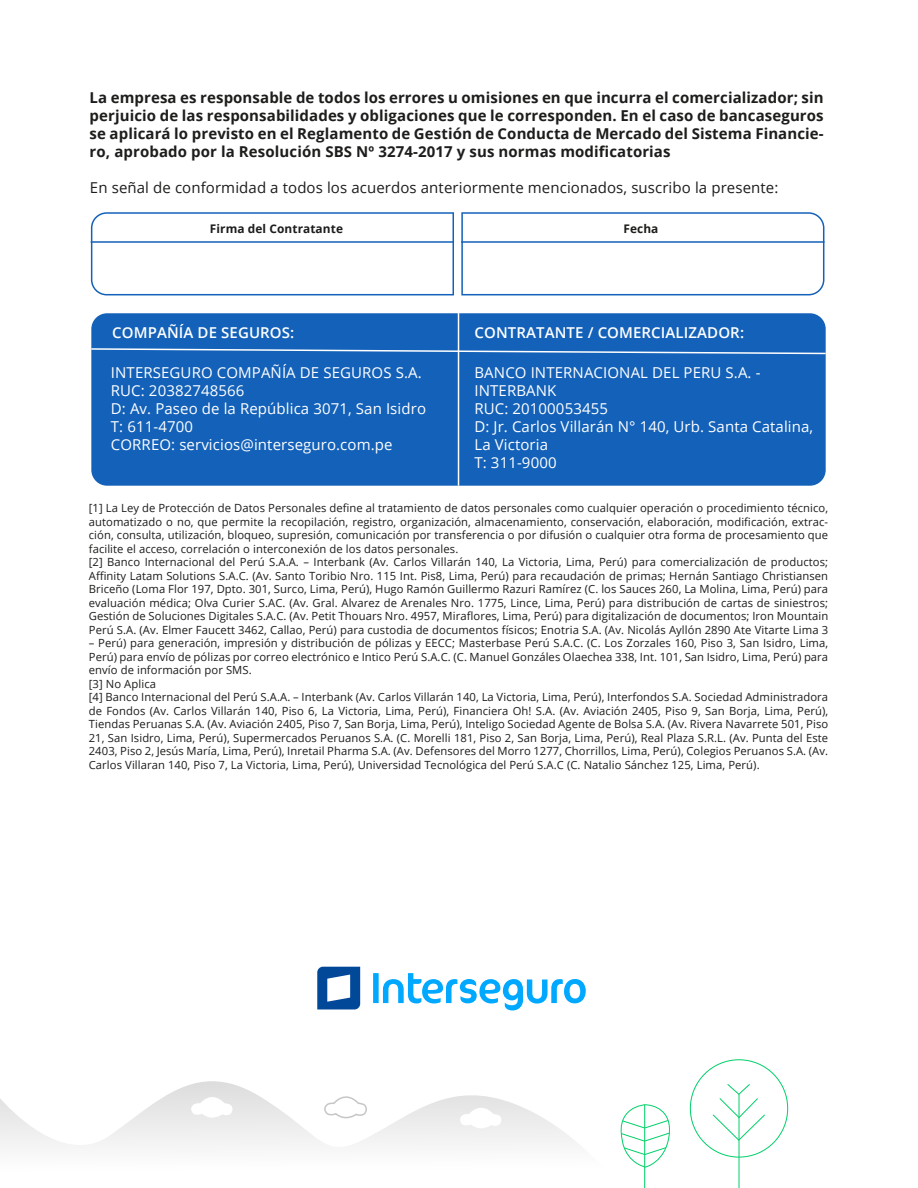
<style>
.page{position:relative;width:918px;height:1188px;background:#fff}
.page>*{position:absolute;margin:0;border:0;box-sizing:border-box;transform-origin:0 0}
.t1{font:700 15px/18px "Open Sans";letter-spacing:.005em;color:#1d1d1b;text-align:justify}
.t2{font:15px/18px "Open Sans";letter-spacing:.005em;color:#fff}
.t3{font:15px "Open Sans";letter-spacing:.005em;color:#1d1d1b}
.t4{font:600 15px "Open Sans";letter-spacing:.005em;color:#fff}
.t5{font:700 11.85px "Open Sans";letter-spacing:.005em;color:#1d1d1b}
.t6{font:11.25px/13.5px "Open Sans";letter-spacing:.005em;color:#1d1d1b}
</style>
<div class="page">
<svg style="left:91px;top:212px;width:363px;height:83px"></svg>
<hr style="left:91px;top:241px;width:363px;height:2px;background:#1361b9">
<svg style="left:461px;top:212px;width:363px;height:83px"></svg>
<hr style="left:461px;top:241px;width:363px;height:2px;background:#1361b9">
<div style="left:91px;top:313px;width:735px;height:173px;background:#1361b9;border-radius:16px"></div>
<hr style="left:458px;top:305px;width:1px;height:181px;background:#fff">
<svg style="left:91px;top:347px;width:735px;height:8px"></svg>
<svg style="left:317px;top:967px;width:43px;height:42px"></svg>
<svg style="left:373px;top:973px;width:213px;height:37px"></svg>
<svg style="left:712px;top:1084px;width:54px;height:104px"></svg>
<hr style="left:644px;top:1105px;width:1px;height:83px;background:#00d069">
<svg style="left:623px;top:1104px;width:47px;height:64px"></svg>
<svg style="left:0;top:1081px;width:623px;height:66px"></svg>
<svg style="left:323px;top:1088px;width:44px;height:34px"></svg>
<svg style="left:191px;top:1089px;width:42px;height:33px"></svg>
<svg style="left:460px;top:1100px;width:42px;height:33px"></svg>
<p class="t1" style="left:90px;top:89px;width:736px">La empresa es responsable de todos los errores u omisiones en que incurra el comercializador; sin perjuicio de las responsabilidades y obligaciones que le corresponden. En el caso de bancaseguros se aplicará lo previsto en el Reglamento de Gestión de Conducta de Mercado del Sistema Financie&shy;ro, aprobado por la Resolución SBS Nº 3274-2017 y sus normas modificatorias</p>
<h1 class="t3" style="left:90px;top:177px;width:690px">En señal de conformidad a todos los acuerdos anteriormente mencionados, suscribo la presente:</h1>
<p class="t5" style="left:210px;top:220px;width:135px">Firma del Contratante</p>
<p class="t5" style="left:624px;top:220px;width:36px">Fecha</p>
<h1 class="t4" style="left:112px;top:322px;width:184px">COMPAÑÍA DE SEGUROS:</h1>
<h1 class="t4" style="left:474px;top:322px;width:271px">CONTRATANTE / COMERCIALIZADOR:</h1>
<h1 class="t2" style="left:111px;top:363px;width:317px">INTERSEGURO COMPAÑÍA DE SEGUROS S.A.<br>RUC: 20382748566<br>D: Av. Paseo de la República 3071, San Isidro<br>T: 611-4700<br>CORREO: servicios@interseguro.com.pe</h1>
<h1 class="t2" style="left:474px;top:363px;width:340px">BANCO INTERNACIONAL DEL PERU S.A. -<br>INTERBANK<br>RUC: 20100053455<br>D: Jr. Carlos Villarán N° 140, Urb. Santa Catalina,<br>La Victoria<br>T: 311-9000</h1>
<p class="t6" style="left:89px;top:501px;width:741px">[1] La Ley de Protección de Datos Personales define al tratamiento de datos personales como cualquier operación o procedimiento técnico, automatizado o no, que permite la recopilación, registro, organización, almacenamiento, conservación, elaboración, modificación, extrac&shy;ción, consulta, utilización, bloqueo, supresión, comunicación por transferencia o por difusión o cualquier otra forma de procesamiento que facilite el acceso, correlación o interconexión de los datos personales.<br>[2] Banco Internacional del Perú S.A.A. – Interbank (Av. Carlos Villarán 140, La Victoria, Lima, Perú) para comercialización de productos; Affinity Latam Solutions S.A.C. (Av. Santo Toribio Nro. 115 Int. Pis8, Lima, Perú) para recaudación de primas; Hernán Santiago Christiansen Briceño (Loma Flor 197, Dpto. 301, Surco, Lima, Perú), Hugo Ramón Guillermo Razuri Ramírez (C. los Sauces 260, La Molina, Lima, Perú) para evaluación médica; Olva Curier S.AC. (Av. Gral. Alvarez de Arenales Nro. 1775, Lince, Lima, Perú) para distribución de cartas de siniestros; Gestión de Soluciones Digitales S.A.C. (Av. Petit Thouars Nro. 4957, Miraflores, Lima, Perú) para digitalización de documentos; Iron Mountain Perú S.A. (Av. Elmer Faucett 3462, Callao, Perú) para custodia de documentos físicos; Enotria S.A. (Av. Nicolás Ayllón 2890 Ate Vitarte Lima 3</p>
<p class="t6" style="left:89px;top:636px;width:741px">– Perú) para generación, impresión y distribución de pólizas y EECC; Masterbase Perú S.A.C. (C. Los Zorzales 160, Piso 3, San Isidro, Lima, Perú) para envío de pólizas por correo electrónico e Intico Perú S.A.C. (C. Manuel Gonzáles Olaechea 338, Int. 101, San Isidro, Lima, Perú) para envío de información por SMS.<br>[3] No Aplica<br>[4] Banco Internacional del Perú S.A.A. – Interbank (Av. Carlos Villarán 140, La Victoria, Lima, Perú), Interfondos S.A. Sociedad Administradora de Fondos (Av. Carlos Villarán 140, Piso 6, La Victoria, Lima, Perú), Financiera Oh! S.A. (Av. Aviación 2405, Piso 9, San Borja, Lima, Perú), Tiendas Peruanas S.A. (Av. Aviación 2405, Piso 7, San Borja, Lima, Perú), Inteligo Sociedad Agente de Bolsa S.A. (Av. Rivera Navarrete 501, Piso 21, San Isidro, Lima, Perú), Supermercados Peruanos S.A. (C. Morelli 181, Piso 2, San Borja, Lima, Perú), Real Plaza S.R.L. (Av. Punta del Este 2403, Piso 2, Jesús María, Lima, Perú), Inretail Pharma S.A. (Av. Defensores del Morro 1277, Chorrillos, Lima, Perú), Colegios Peruanos S.A. (Av.<br>Carlos Villaran 140, Piso 7, La Victoria, Lima, Perú), Universidad Tecnológica del Perú S.A.C (C. Natalio Sánchez 125, Lima, Perú).</p>
</div>
